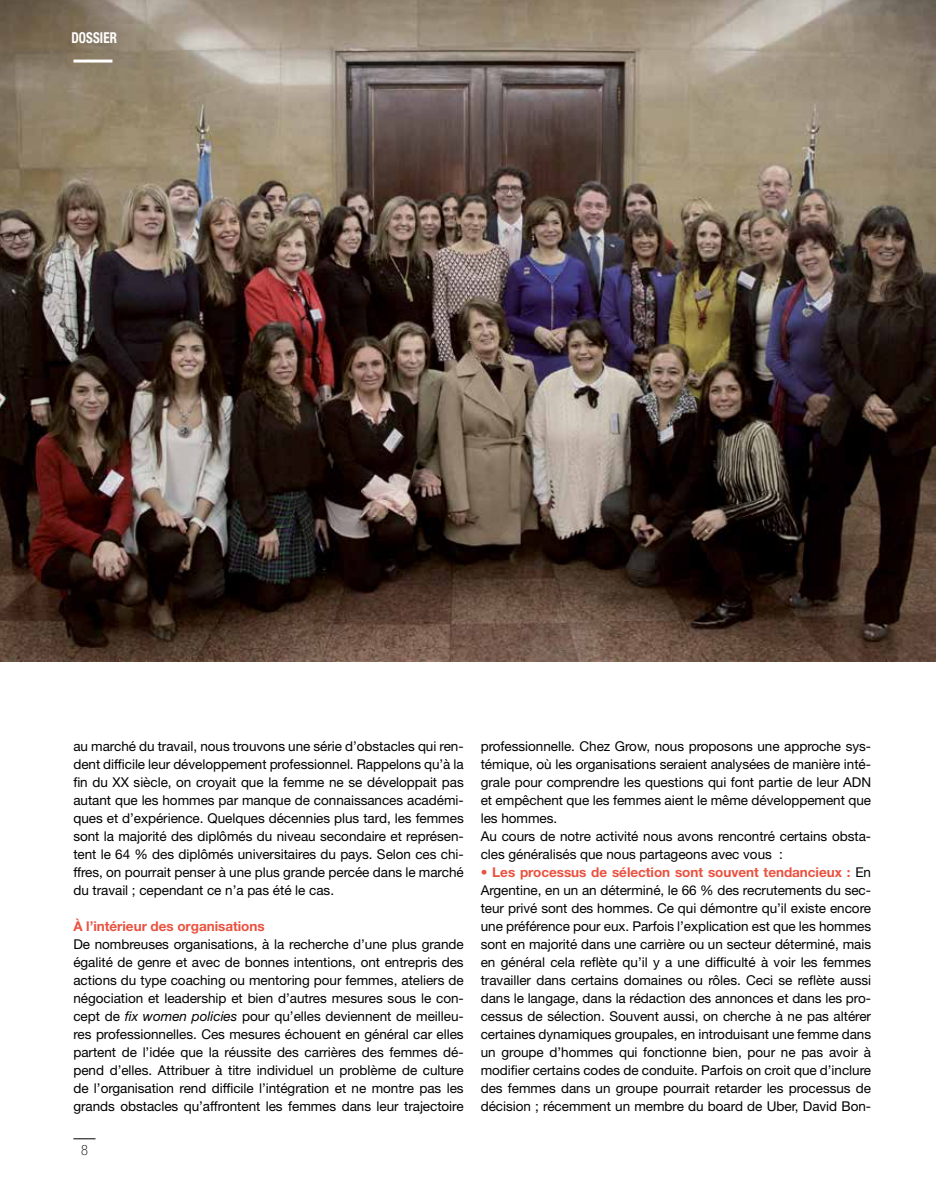
<style>
.page{position:relative;width:936px;height:1191px;background:#fff}
.page>*{position:absolute;margin:0;border:0;box-sizing:border-box;transform-origin:0 0}
.t1{font:700 condensed 15px "Helvetica Neue LT Std";letter-spacing:.005em;color:#fff;scale:.86 1}
.t2{font:100 condensed 14.25px "Helvetica Neue LT Std";color:#000}
.t3{font:13.5px/18px "Helvetica Neue LT Std";letter-spacing:-.005em;color:#000;text-align:justify}
.t4{font:700 13.5px "Helvetica Neue LT Std";letter-spacing:-.005em;color:#eb513f}
.s1{font-style:italic}
.s2{font-weight:700;color:#eb513f}
</style>
<div class="page">
<svg style="left:73px;top:1138px;width:22px;height:1px"></svg>
<img style="left:0;top:0;width:935px;height:661px">
<hr style="left:73px;top:60px;width:39px;height:3px;background:#fff">
<p class="t1" style="left:71px;top:28px;width:54px">DOSSIER</p>
<p class="t3" style="left:73px;top:737px;width:392px">au marché du travail, nous trouvons une série d’obstacles qui ren&shy;dent difficile leur développement professionnel. Rappelons qu’à la fin du XX siècle, on croyait que la femme ne se développait pas autant que les hommes par manque de connaissances académi&shy;ques et d’expérience. Quelques décennies plus tard, les femmes sont la majorité des diplômés du niveau secondaire et représen&shy;tent le 64 % des diplômés universitaires du pays. Selon ces chi&shy;ffres, on pourrait penser à une plus grande percée dans le marché du travail ; cependant ce n’a pas été le cas.</p>
<p class="t4" style="left:73px;top:918px;width:193px">À l’intérieur des organisations</p>
<p class="t3" style="left:73px;top:935px;width:392px">De nombreuses organisations, à la recherche d’une plus grande égalité de genre et avec de bonnes intentions, ont entrepris des actions du type coaching ou mentoring pour femmes, ateliers de négociation et leadership et bien d’autres mesures sous le con&shy;cept de <span class="s1">fix women policies</span> pour qu’elles deviennent de meilleu&shy;res professionnelles. Ces mesures échouent en général car elles partent de l’idée que la réussite des carrières des femmes dé&shy;pend d’elles. Attribuer à titre individuel un problème de culture de l’organisation rend difficile l’intégration et ne montre pas les grands obstacles qu’affrontent les femmes dans leur trajectoire</p>
<p class="t2" style="left:81px;top:1142px;width:8px">8</p>
<p class="t3" style="left:480px;top:737px;width:392px;text-align:left">professionnelle. Chez Grow, nous proposons une approche sys&shy;témique, où les organisations seraient analysées de manière inté&shy;grale pour comprendre les questions qui font partie de leur ADN et empêchent que les femmes aient le même développement que les hommes.<br>Au cours de notre activité nous avons rencontré certains obsta&shy;cles généralisés que nous partageons avec vous :</p>
<p class="t3" style="left:480px;top:863px;width:392px"><span class="s2">• Les processus de sélection sont souvent tendancieux :</span> En Argentine, en un an déterminé, le 66 % des recrutements du sec&shy;teur privé sont des hommes. Ce qui démontre qu’il existe encore une préférence pour eux. Parfois l’explication est que les hommes sont en majorité dans une carrière ou un secteur déterminé, mais en général cela reflète qu’il y a une difficulté à voir les femmes travailler dans certains domaines ou rôles. Ceci se reflète aussi dans le langage, dans la rédaction des annonces et dans les pro&shy;cessus de sélection. Souvent aussi, on cherche à ne pas altérer certaines dynamiques groupales, en introduisant une femme dans un groupe d’hommes qui fonctionne bien, pour ne pas avoir à modifier certains codes de conduite. Parfois on croit que d’inclure des femmes dans un groupe pourrait retarder les processus de décision ; récemment un membre du board de Uber, David Bon-</p>
</div>
